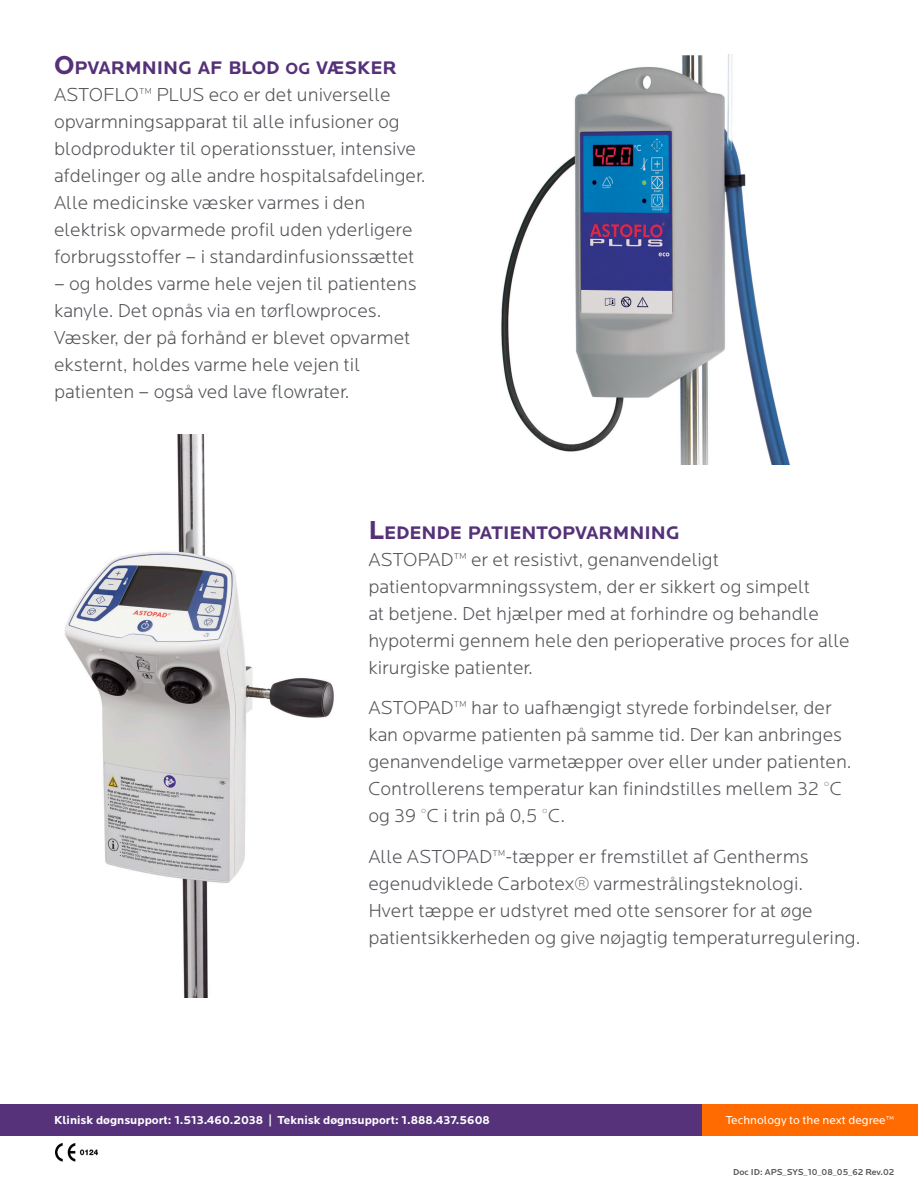
<style>
.page{position:relative;width:918px;height:1188px;background:#fff}
.page>*{position:absolute;margin:0;border:0;box-sizing:border-box;transform-origin:0 0}
.Body{font:300 19.5px/27px "Locator";color:#54565a}
.Paragraph_Style_2{font:300 19.5px/27px "Locator";color:#54565a}
.Paragraph_Style_2-2{font:700 18.9px "Locator";color:#553178}
.t1{font:700 12px "Locator";color:#fff}
.t2{font:12px "Locator";color:#fff}
.Body-2{font:500 9px "Locator";color:#54565a}
.s1{font-size:27px}
.s2{font-size:16.8px}
</style>
<div class="page">
<img style="left:64px;top:434px;width:270px;height:563px">
<img style="left:501px;top:54px;width:289px;height:410px">
<div style="left:702px;top:1104px;width:216px;height:31px;background:#ff6b00"></div>
<div style="left:0;top:1104px;width:702px;height:31px;background:#55327a"></div>
<img style="left:55px;top:1143px;width:42px;height:19px">
<p class="Paragraph_Style_2-2" style="left:54px;top:57px;width:344px"><span class="s1">O</span>PVARMNING AF BLOD <span class="s2">OG</span> VÆSKER</p>
<p class="Paragraph_Style_2" style="left:54px;top:82px;width:373px">ASTOFLO™ PLUS eco er det universelle opvarmningsapparat til alle infusioner og blodprodukter til operationsstuer, intensive afdelinger og alle andre hospitalsafdelinger.<br>Alle medicinske væsker varmes i den elektrisk opvarmede profil uden yderligere forbrugsstoffer – i standardinfusionssættet</p>
<p class="Paragraph_Style_2" style="left:54px;top:271px;width:364px">– og holdes varme hele vejen til patientens kanyle. Det opnås via en tørflowproces.<br>Væsker, der på forhånd er blevet opvarmet eksternt, holdes varme hele vejen til patienten – også ved lave flowrater.</p>
<p class="Paragraph_Style_2-2" style="left:368px;top:522px;width:312px"><span class="s1">L</span>EDENDE PATIENTOPVARMNING</p>
<p class="Body" style="left:368px;top:546px;width:483px">ASTOPAD™ er et resistivt, genanvendeligt patientopvarmningssystem, der er sikkert og simpelt<br>at betjene. Det hjælper med at forhindre og behandle hypotermi gennem hele den perioperative proces for alle kirurgiske patienter.</p>
<p class="Body" style="left:368px;top:695px;width:485px">ASTOPAD™ har to uafhængigt styrede forbindelser, der kan opvarme patienten på samme tid. Der kan anbringes genanvendelige varmetæpper over eller under patienten.<br>Controllerens temperatur kan finindstilles mellem 32 °C og 39 °C i trin på 0,5 °C.</p>
<p class="Body" style="left:368px;top:843px;width:494px">Alle ASTOPAD™-tæpper er fremstillet af Gentherms egenudviklede Carbotex® varmestrålingsteknologi.<br>Hvert tæppe er udstyret med otte sensorer for at øge patientsikkerheden og give nøjagtig temperaturregulering.</p>
<p class="t1" style="left:54px;top:1113px;width:437px">Klinisk døgnsupport: 1.513.460.2038 | Teknisk døgnsupport: 1.888.437.5608</p>
<p class="t2" style="left:726px;top:1114px;width:170px">Technology to the next degree™</p>
<p class="Body-2" style="left:733px;top:1167px;width:163px">Doc ID: APS_SYS_10_08_05_62 Rev.02</p>
</div>
